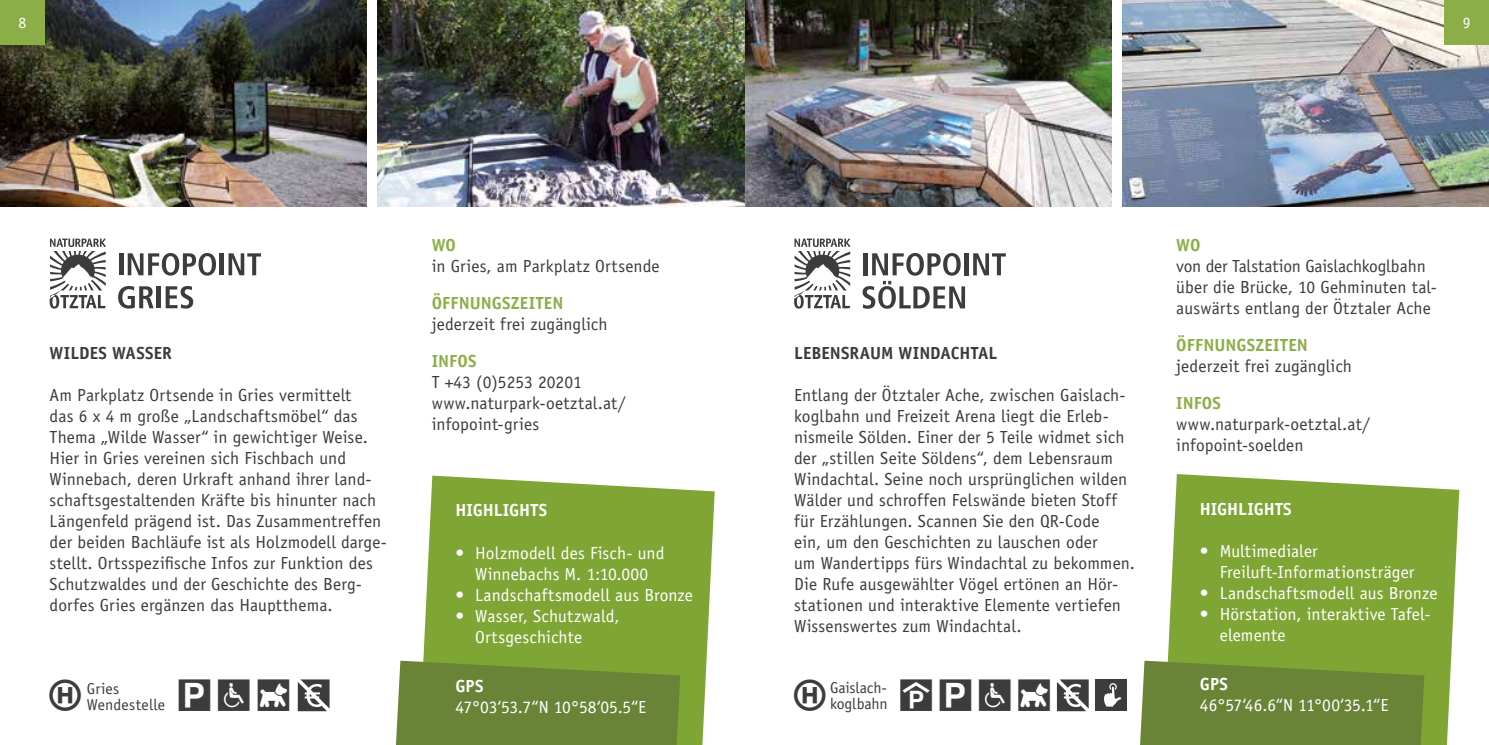
<style>
.page{position:relative;width:1489px;height:745px;background:#fff}
.page>*{position:absolute;margin:0;border:0;box-sizing:border-box;transform-origin:0 0}
.t1{font:31.5px "Oetztal Pikto Allgem Set 1 Font";color:#3c3c3b}
.t2{font:17.5px/21px "Officina Sans Std";letter-spacing:.005em;color:#3c3c3b}
.t3{font:17.5px/21px "Officina Sans Std";letter-spacing:.005em;color:#fff}
.t4{font:700 17.5px "Officina Sans Std";letter-spacing:.01em;color:#8cae48}
.t5{font:700 17.5px "Officina Sans Std";letter-spacing:.005em;color:#3c3c3b}
.t6{font:700 17.5px "Officina Sans Std";color:#fff}
.t7{font:17.5px "Officina Sans Std";letter-spacing:-.015em;color:#fff}
.t8{font:15.75px/15.8px "Officina Sans Std";letter-spacing:-.015em;color:#3c3c3b}
.t9{font:15.75px/15.8px "Officina Sans Std";letter-spacing:.005em;color:#3c3c3b}
.t10{font:15.75px "Officina Sans Std";color:#fff}
.s1{font-family:"Oetztal Pikto Infrastruktu Font"}
.s2{font-family:"Oetztal Pikto Allgem Set 2"}
</style>
<div class="page">
<svg style="left:423px;top:475px;width:291px;height:269px;background:#89ad45"></svg>
<img style="left:0;top:0;width:1488px;height:206px">
<div style="left:0;top:0;width:45px;height:45px;background:#8cae48"></div>
<div style="left:1444px;top:0;width:44px;height:45px;background:#8cae48"></div>
<svg style="left:1167px;top:474px;width:292px;height:270px;background:#89ad46"></svg>
<svg style="left:1379px;top:595px;width:43px;height:31px"></svg>
<div style="left:367px;top:0;width:10px;height:208px;background:#fff"></div>
<div style="left:1111px;top:0;width:10px;height:208px;background:#fff"></div>
<svg style="left:396px;top:660px;width:284px;height:84px;background:#6c8838"></svg>
<svg style="left:1140px;top:660px;width:284px;height:84px;background:#6c8838"></svg>
<svg style="left:298px;top:679px;width:31px;height:31px"></svg>
<svg style="left:1056px;top:679px;width:32px;height:31px"></svg>
<div style="left:1094px;top:678px;width:32px;height:32px;background:#3c3c3b"></div>
<svg style="left:1104px;top:683px;width:17px;height:23px"></svg>
<svg style="left:50px;top:238px;width:56px;height:70px"></svg>
<svg style="left:794px;top:238px;width:56px;height:70px"></svg>
<hr style="left:119px;top:253px;width:4px;height:22px;background:#3c3c3b">
<svg style="left:128px;top:253px;width:88px;height:22px"></svg>
<hr style="left:220px;top:253px;width:4px;height:22px;background:#3c3c3b">
<svg style="left:228px;top:253px;width:33px;height:22px"></svg>
<svg style="left:118px;top:286px;width:36px;height:22px"></svg>
<hr style="left:157px;top:286px;width:4px;height:22px;background:#3c3c3b">
<svg style="left:166px;top:286px;width:27px;height:22px"></svg>
<hr style="left:863px;top:253px;width:4px;height:22px;background:#3c3c3b">
<svg style="left:872px;top:253px;width:88px;height:22px"></svg>
<hr style="left:964px;top:253px;width:4px;height:22px;background:#3c3c3b">
<svg style="left:973px;top:253px;width:32px;height:22px"></svg>
<svg style="left:862px;top:281px;width:103px;height:27px"></svg>
<p class="t10" style="left:18px;top:13px;width:9px">8</p>
<p class="t10" style="left:1462px;top:13px;width:9px">9</p>
<p class="t4" style="left:432px;top:234px;width:26px">WO</p>
<p class="t2" style="left:432px;top:255px;width:229px">in Gries, am Parkplatz Ortsende</p>
<p class="t4" style="left:432px;top:292px;width:133px">ÖFFNUNGSZEITEN</p>
<p class="t2" style="left:432px;top:313px;width:177px">jederzeit frei zugänglich</p>
<p class="t4" style="left:432px;top:349px;width:46px">INFOS</p>
<p class="t2" style="left:432px;top:371px;width:195px">T +43 (0)5253 20201 www.naturpark-oetztal.at/ infopoint-gries</p>
<p class="t5" style="left:794px;top:342px;width:204px">LEBENSRAUM WINDACHTAL</p>
<p class="t2" style="left:794px;top:384px;width:342px">Entlang der Ötztaler Ache, zwischen Gaislach&shy;koglbahn und Freizeit Arena liegt die Erleb&shy;nismeile Sölden. Einer der 5 Teile widmet sich der „stillen Seite Söldens“, dem Lebensraum Windachtal. Seine noch ursprünglichen wilden Wälder und schroffen Felswände bieten Stoff für Erzählungen. Scannen Sie den QR-Code<br>ein, um den Geschichten zu lauschen oder<br>um Wandertipps fürs Windachtal zu bekommen.<br>Die Rufe ausgewählter Vögel ertönen an Hör&shy;stationen und interaktive Elemente vertiefen Wissenswertes zum Windachtal.</p>
<p class="t5" style="left:50px;top:342px;width:124px">WILDES WASSER</p>
<p class="t2" style="left:50px;top:384px;width:339px">Am Parkplatz Ortsende in Gries vermittelt<br>das 6 x 4 m große „Landschaftsmöbel“ das Thema „Wilde Wasser“ in gewichtiger Weise.<br>Hier in Gries vereinen sich Fischbach und Winnebach, deren Urkraft anhand ihrer land&shy;schaftsgestaltenden Kräfte bis hinunter nach Längenfeld prägend ist. Das Zusammentreffen der beiden Bachläufe ist als Holzmodell darge&shy;stellt. Ortsspezifische Infos zur Funktion des Schutzwaldes und der Geschichte des Berg&shy;dorfes Gries ergänzen das Hauptthema.</p>
<p class="t6" style="left:455px;top:499px;width:93px">HIGHLIGHTS</p>
<p class="t3" style="left:455px;top:541px;width:210px;text-align:center">• Holzmodell des Fisch- und<br>Winnebachs M. 1:10.000</p>
<p class="t3" style="left:455px;top:583px;width:239px">• Landschaftsmodell aus Bronze</p>
<p class="t3" style="left:475px;top:604px;width:146px;text-indent:-20px">• Wasser, Schutzwald,<br>Ortsgeschichte</p>
<p class="t6" style="left:455px;top:674px;width:30px">GPS</p>
<p class="t7" style="left:455px;top:696px;width:192px">47°03‘53.7“N 10°58‘05.5“E</p>
<h1 class="t1" style="left:50px;top:679px;width:33px">r</h1>
<h1 class="t1" style="left:179px;top:679px;width:112px">G <span class="s1">H</span> <span class="s2">K</span></h1>
<h1 class="t1" style="left:794px;top:679px;width:33px">r</h1>
<h1 class="t1" style="left:900px;top:679px;width:151px">D G <span class="s1">H</span> <span class="s2">K</span></h1>
<p class="t9" style="left:87px;top:680px;width:80px">Gries<br>Wendestelle</p>
<p class="t8" style="left:830px;top:679px;width:59px">Gaislach&shy;koglbahn</p>
<p class="t4" style="left:1176px;top:234px;width:26px">WO</p>
<p class="t2" style="left:1176px;top:255px;width:262px">von der Talstation Gaislachkoglbahn über die Brücke, 10 Gehminuten tal&shy;auswärts entlang der Ötztaler Ache</p>
<p class="t4" style="left:1176px;top:334px;width:133px">ÖFFNUNGSZEITEN</p>
<p class="t2" style="left:1176px;top:355px;width:177px">jederzeit frei zugänglich</p>
<p class="t4" style="left:1176px;top:391px;width:46px">INFOS</p>
<p class="t2" style="left:1176px;top:413px;width:195px">www.naturpark-oetztal.at/ infopoint-soelden</p>
<p class="t6" style="left:1199px;top:498px;width:93px">HIGHLIGHTS</p>
<p class="t3" style="left:1219px;top:540px;width:196px;text-indent:-20px">• Multimedialer<br>Freiluft-Informationsträger</p>
<p class="t3" style="left:1199px;top:582px;width:239px">• Landschaftsmodell aus Bronze</p>
<p class="t3" style="left:1219px;top:603px;width:212px;text-indent:-20px">• Hörstation, interaktive Tafel&shy;elemente</p>
<p class="t6" style="left:1199px;top:673px;width:30px">GPS</p>
<p class="t3" style="left:1199px;top:694px;width:190px">46°57‘46.6“N 11°00‘35.1“E</p>
</div>
